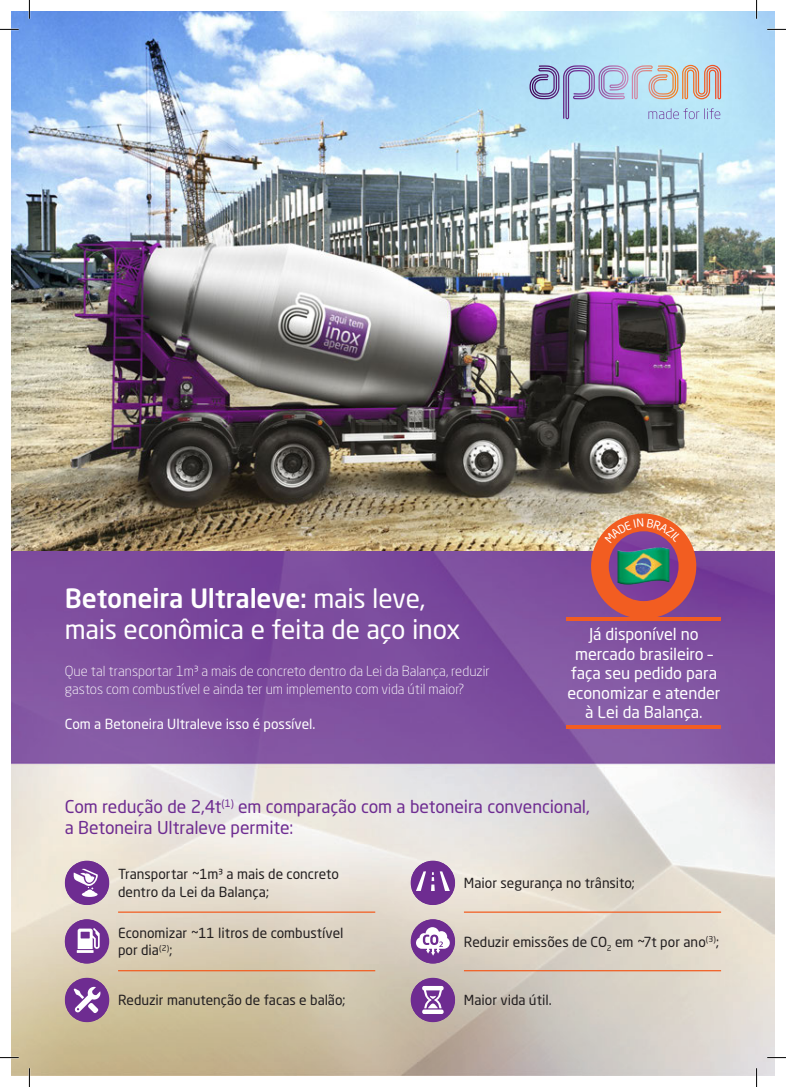
<style>
.page{position:relative;width:786px;height:1087px;background:#fff}
.page>*{position:absolute;margin:0;border:0;box-sizing:border-box;transform-origin:0 0}
.t1{font:26.25px/31.5px "Neo Sans Std";letter-spacing:-.01em;color:#fff}
.t2{font:17.5px/21px "Neo Sans Std";letter-spacing:-.005em;color:#6e2c91}
.t3{font:16.25px/19.5px "Neo Sans Std";letter-spacing:-.005em;color:#fff;text-align:center}
.t4{font:13.75px/17.5px "Neo Sans Std";color:#231f20}
.t5{font:300 13.75px/17.5px "Neo Sans Std";color:#fff}
.t6{font:13.75px "Neo Sans Std";color:#fff}
.s1{font-weight:500}
</style>
<div class="page">
<img style="left:12px;top:12px;width:761px;height:540px">
<img style="left:12px;top:552px;width:761px;height:523px">
<svg style="left:598px;top:65px;width:122px;height:34px;background:#c5c1c6"></svg>
<svg style="left:648px;top:108px;width:72px;height:11px"></svg>
<div style="left:65px;top:977px;width:44px;height:45px;background:#6e2c91;border-radius:50%"></div>
<svg style="left:74px;top:986px;width:27px;height:27px"></svg>
<svg style="left:65px;top:919px;width:43px;height:44px;background:#9f74ae"></svg>
<div style="left:65px;top:860px;width:44px;height:44px;background:#6e2c91;border-radius:50%"></div>
<svg style="left:73px;top:868px;width:25px;height:28px"></svg>
<hr style="left:118px;top:911px;width:257px;height:1px;background:#f25d21">
<hr style="left:118px;top:969px;width:257px;height:2px;background:#f25d21">
<div style="left:410px;top:977px;width:45px;height:45px;background:#6e2c91;border-radius:50%"></div>
<svg style="left:422px;top:986px;width:21px;height:27px"></svg>
<div style="left:410px;top:919px;width:45px;height:44px;background:#6e2c91;border-radius:50%"></div>
<svg style="left:416px;top:927px;width:33px;height:28px"></svg>
<div style="left:410px;top:860px;width:45px;height:44px;background:#6e2c91;border-radius:50%"></div>
<svg style="left:416px;top:871px;width:33px;height:19px"></svg>
<hr style="left:463px;top:911px;width:257px;height:1px;background:#f25d21">
<hr style="left:463px;top:969px;width:257px;height:2px;background:#f25d21">
<hr style="left:566px;top:725px;width:154px;height:3px;background:#f25d21">
<hr style="left:566px;top:617px;width:154px;height:3px;background:#f25d21">
<div style="left:590px;top:513px;width:106px;height:105px;background:#f25d21;border-radius:50%"></div>
<img style="left:608px;top:543px;width:70px;height:58px">
<img style="left:617px;top:547px;width:52px;height:38px">
<svg style="left:0;top:29px;width:19px;height:1px"></svg>
<svg style="left:766px;top:29px;width:19px;height:1px"></svg>
<svg style="left:0;top:1056px;width:19px;height:2px"></svg>
<svg style="left:766px;top:1056px;width:19px;height:2px"></svg>
<svg style="left:29px;top:0;width:1px;height:19px"></svg>
<svg style="left:29px;top:1068px;width:1px;height:18px"></svg>
<svg style="left:755px;top:0;width:2px;height:19px"></svg>
<svg style="left:755px;top:1068px;width:2px;height:18px"></svg>
<svg style="left:604px;top:518px;width:77px;height:25px"></svg>
<p class="t1" style="left:65px;top:581px;width:397px"><span class="s1">Betoneira Ultraleve:</span> mais leve, mais econômica e feita de aço inox</p>
<p class="t5" style="left:65px;top:662px;width:426px">Que tal transportar 1m³ a mais de concreto dentro da Lei da Balança, reduzir gastos com combustível e ainda ter um implemento com vida útil maior?</p>
<p class="t6" style="left:65px;top:715px;width:252px">Com a Betoneira Ultraleve isso é possível.</p>
<p class="t3" style="left:567px;top:624px;width:154px">Já disponível no mercado brasileiro – faça seu pedido para economizar e atender à Lei da Balança.</p>
<p class="t2" style="left:65px;top:795px;width:526px">Com redução de 2,4t<sup>(1)</sup> em comparação com a betoneira convencional, a Betoneira Ultraleve permite:</p>
<p class="t4" style="left:118px;top:865px;width:222px">Transportar ~1m³ a mais de concreto dentro da Lei da Balança;</p>
<p class="t4" style="left:118px;top:923px;width:227px">Economizar ~11 litros de combustível por dia<sup>(2)</sup>;</p>
<p class="t4" style="left:118px;top:991px;width:229px">Reduzir manutenção de facas e balão;</p>
<p class="t4" style="left:463px;top:874px;width:172px">Maior segurança no trânsito;</p>
<p class="t4" style="left:463px;top:932px;width:256px">Reduzir emissões de CO<sub>2</sub> em ~7t por ano<sup>(3)</sup>;</p>
<p class="t4" style="left:463px;top:991px;width:89px">Maior vida útil.</p>
</div>
